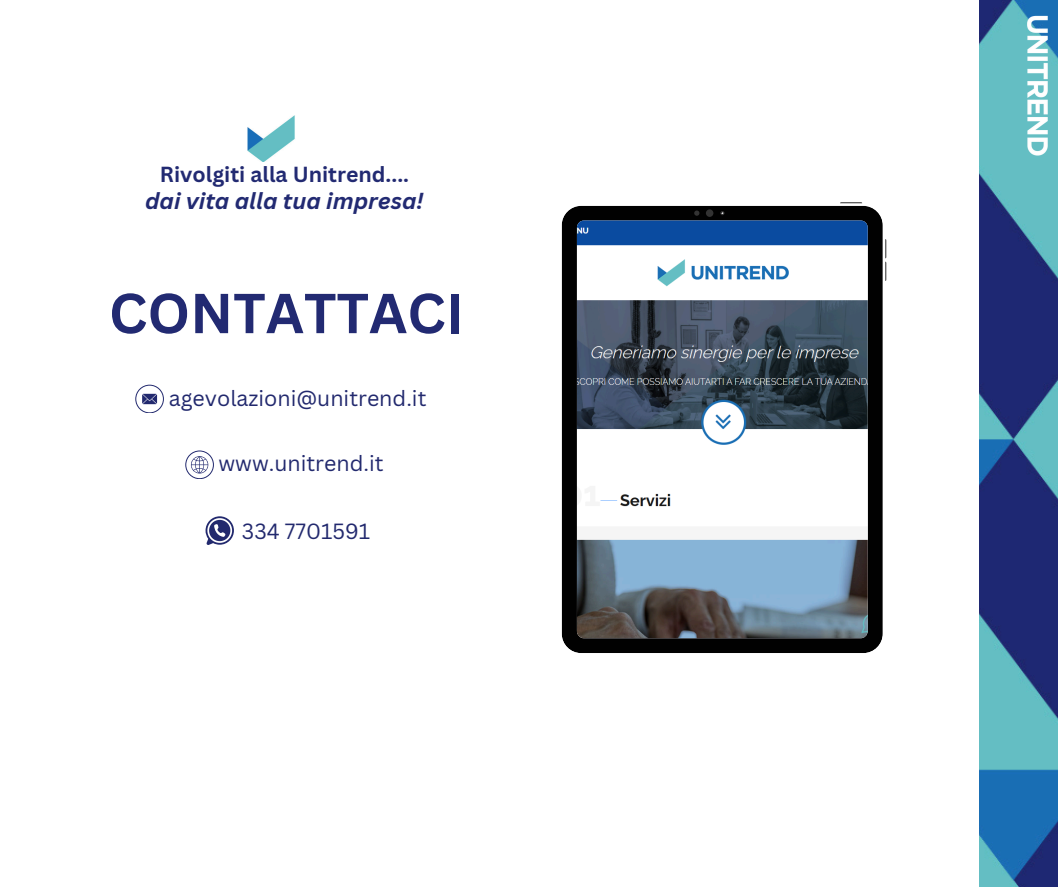
<style>
.page{position:relative;width:1058px;height:887px;background:#fff}
.page>*{position:absolute;margin:0;border:0;box-sizing:border-box;transform-origin:0 0}
.t1{font:700 55.05px "Canva Sans";color:#222a72}
.t2{font:italic 700 22.5px "Canva Sans";color:#222a72}
.t3{font:21.45px "Canva Sans";color:#22296e}
.t4{font:700 21.3px "Canva Sans";color:#222a72}
</style>
<div class="page">
<svg style="left:561px;top:203px;width:322px;height:450px;background:#181818"></svg>
<img style="left:577px;top:220px;width:290px;height:418px;border-radius:7px">
<svg style="left:694px;top:210px;width:5px;height:6px"></svg>
<div style="left:706px;top:209px;width:7px;height:8px;background:#333;border-radius:50%"></div>
<svg style="left:720px;top:211px;width:4px;height:4px"></svg>
<svg style="left:885px;top:239px;width:1px;height:42px"></svg>
<svg style="left:840px;top:202px;width:22px;height:1px"></svg>
<svg style="left:135px;top:384px;width:28px;height:29px"></svg>
<svg style="left:185px;top:450px;width:28px;height:28px"></svg>
<svg style="left:205px;top:516px;width:29px;height:29px"></svg>
<img style="left:979px;top:0;width:78px;height:886px">
<img style="left:1026px;top:9px;width:22px;height:147px">
<img style="left:247px;top:115px;width:48px;height:47px">
<p class="t4" style="left:160px;top:159px;width:251px">Rivolgiti alla Unitrend....</p>
<p class="t2" style="left:145px;top:185px;width:280px">dai vita alla tua impresa!</p>
<h2 class="t1" style="left:109px;top:274px;width:356px">CONTATTACI</h2>
<h1 class="t3" style="left:169px;top:382px;width:259px">agevolazioni@unitrend.it</h1>
<p class="t3" style="left:218px;top:448px;width:167px">www.unitrend.it</p>
<p class="t3" style="left:242px;top:516px;width:130px">334 7701591</p>
</div>
